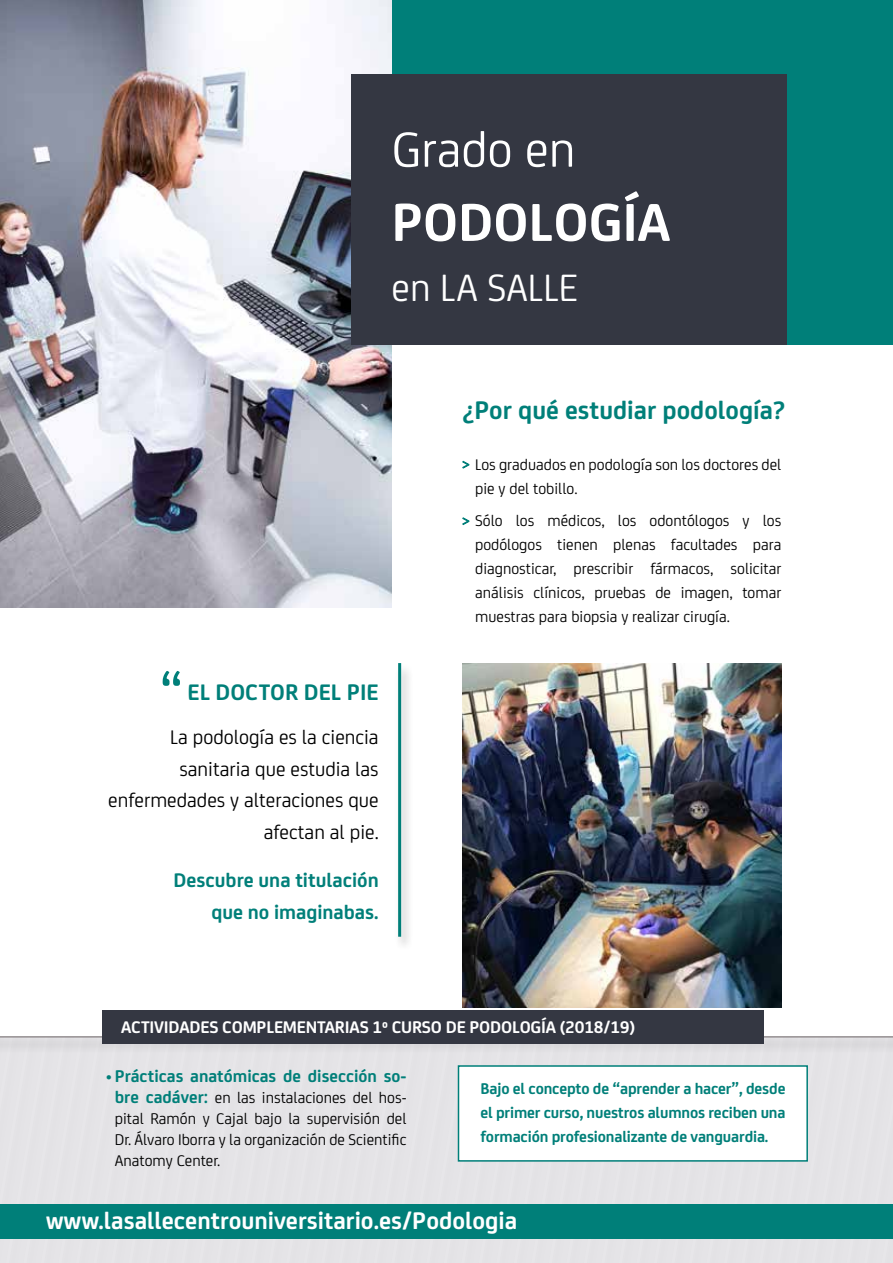
<style>
.page{position:relative;width:893px;height:1263px;background:#fff}
.page>*{position:absolute;margin:0;border:0;box-sizing:border-box;transform-origin:0 0}
.t1{font:66.45px "Bankia";color:#007f79}
.t2{font:700 57px "Bankia";color:#fff}
.t3{font:52.65px "Bankia";color:#fff}
.t4{font:40.65px "Bankia";color:#fff}
.t5{font:700 27px "Bankia";color:#007f79}
.t6{font:700 25.5px "Bankia";color:#fff}
.t7{font:700 24px "Bankia";color:#007f79}
.t8{font:21px/31.5px "Bankia";color:#000;text-align:right}
.t9{font:700 21px/31.5px "Bankia";color:#007f79;text-align:right}
.t10{font:700 18px "Bankia";letter-spacing:-.01em;color:#fff}
.t11{font:700 18px "Bankia";color:#007f79}
.t12{font:16.5px/24px "Bankia";color:#000;text-align:justify}
.t13{font:700 16.5px/24px "Bankia";letter-spacing:-.01em;color:#007f79;text-align:justify}
.s1{font-weight:700;font-size:18px;color:#007f79}
</style>
<div class="page">
<div style="left:0;top:1053px;width:893px;height:210px;background:#e4e3e6"></div>
<div style="left:0;top:1035px;width:893px;height:18px;background:#dddcdf"></div>
<hr style="left:0;top:1036px;width:893px;height:1px;background:#948e90">
<div style="left:458px;top:1065px;width:350px;height:96px;background:#fff;border:2px solid #007f79"></div>
<div style="left:102px;top:1010px;width:662px;height:34px;background:#343742"></div>
<img style="left:462px;top:663px;width:319px;height:344px">
<div style="left:392px;top:0;width:501px;height:344px;background:#007f79"></div>
<div style="left:394px;top:663px;width:20px;height:289px;background:#000;opacity:.3"></div>
<hr style="left:398px;top:663px;width:3px;height:274px;background:#007f79">
<img style="left:0;top:0;width:392px;height:608px">
<svg style="left:462px;top:460px;width:8px;height:9px"></svg>
<svg style="left:462px;top:517px;width:8px;height:9px"></svg>
<div style="left:351px;top:74px;width:436px;height:270px;background:#343742"></div>
<div style="left:0;top:1204px;width:893px;height:34px;background:#007f79"></div>
<h3 class="t3" style="left:391px;top:112px;width:185px">Grado en</h3>
<h2 class="t2" style="left:391px;top:179px;width:280px">PODOLOGÍA</h2>
<h3 class="t4" style="left:391px;top:258px;width:187px">en LA SALLE</h3>
<h1 class="t1" style="left:159px;top:647px;width:26px">“</h1>
<h3 class="t7" style="left:187px;top:674px;width:193px">EL DOCTOR DEL PIE</h3>
<p class="t8" style="left:108px;top:720px;width:272px">La podología es la ciencia sanitaria que estudia las enfermedades y alteraciones que afectan al pie.</p>
<p class="t9" style="left:174px;top:863px;width:207px">Descubre una titulación que no imaginabas.</p>
<h3 class="t5" style="left:462px;top:389px;width:324px">¿Por qué estudiar podología?</h3>
<p class="t12" style="left:475px;top:451px;width:308px">Los graduados en podología son los doctores del pie y del tobillo.</p>
<p class="t12" style="left:475px;top:508px;width:308px">Sólo los médicos, los odontólogos y los podólogos tienen plenas facultades para diagnosticar, prescribir fármacos, solicitar análisis clínicos, pruebas de imagen, tomar muestras para biopsia y realizar cirugía.</p>
<p class="t10" style="left:121px;top:1014px;width:516px">ACTIVIDADES COMPLEMENTARIAS 1º CURSO DE PODOLOGÍA (2018/19)</p>
<p class="t11" style="left:106px;top:1062px;width:302px">• Prácticas anatómicas de disección so-</p>
<p class="t12" style="left:115px;top:1086px;width:293px;line-height:21px"><span class="s1">bre cadáver:</span> en las instalaciones del hos&shy;pital Ramón y Cajal bajo la supervisión del Dr. Álvaro Iborra y la organización de Scientifi c Anatomy Center.</p>
<p class="t13" style="left:480px;top:1075px;width:307px">Bajo el concepto de “aprender a hacer”, desde el primer curso, nuestros alumnos reciben una formación profesionalizante de vanguardia.</p>
<h3 class="t6" style="left:46px;top:1202px;width:473px">www.lasallecentrouniversitario.es/Podologia</h3>
</div>
